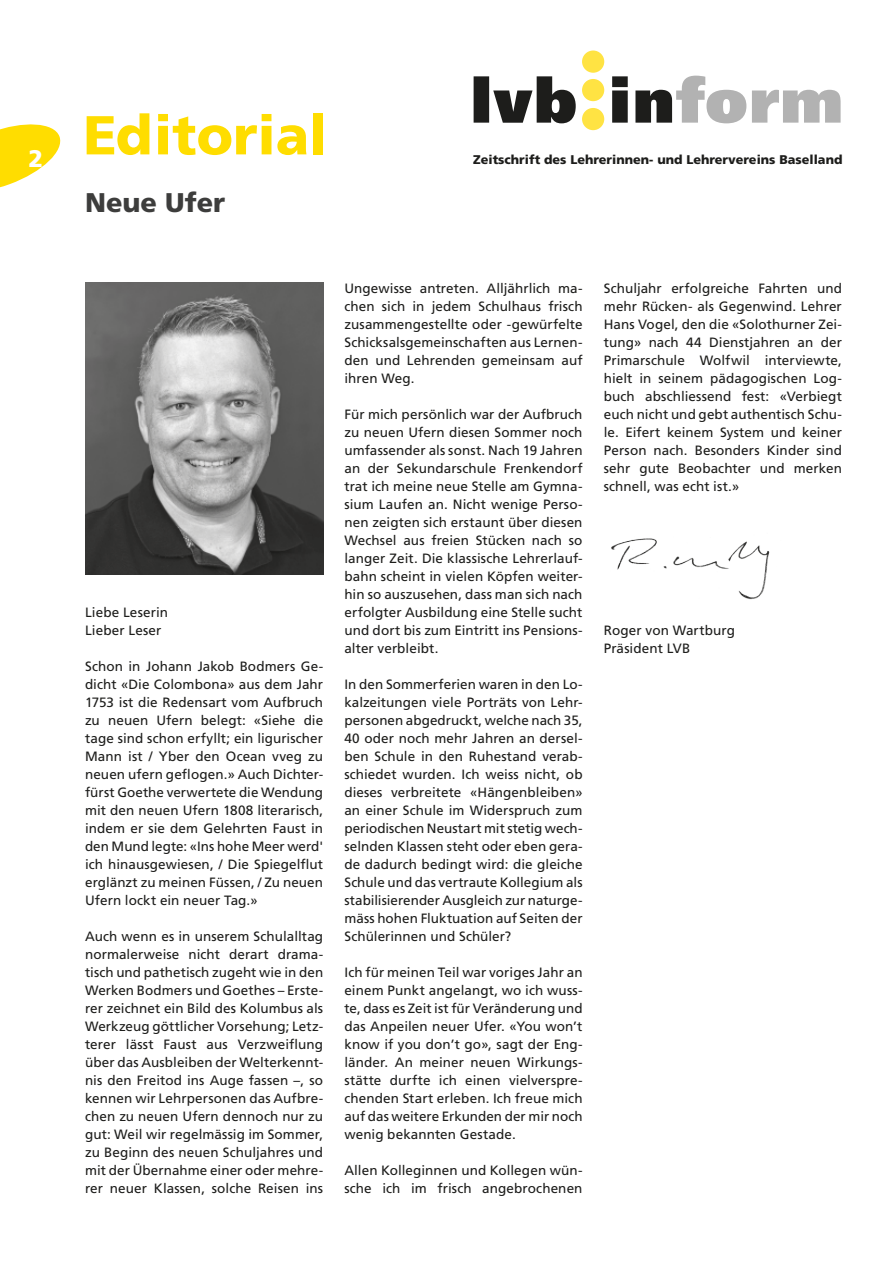
<style>
.page{position:relative;width:893px;height:1263px;background:#fff}
.page>*{position:absolute;margin:0;border:0;box-sizing:border-box;transform-origin:0 0}
.t1{font:900 54.75px "Frutiger LT Std";color:#fd0}
.t2{font:900 27px "Frutiger LT Std";color:#3d3d3c}
.t3{font:900 24px "Frutiger LT Std";color:#fff}
.t4{font:13.5px/18px "Frutiger LT Std";letter-spacing:.005em;color:#1d1d1b;text-align:justify}
.t5{font:900 12.6px "Frutiger LT Std";color:#1d1d1b}
</style>
<div class="page">
<svg style="left:0;top:124px;width:61px;height:64px"></svg>
<div style="left:582px;top:51px;width:22px;height:22px;background:#ffe343;border-radius:50%"></div>
<div style="left:582px;top:108px;width:22px;height:22px;background:#ffe343;border-radius:50%"></div>
<svg style="left:474px;top:76px;width:367px;height:47px"></svg>
<img style="left:611px;top:538px;width:159px;height:62px">
<img style="left:85px;top:282px;width:238px;height:292px">
<h3 class="t3" style="left:28px;top:144px;width:16px">2</h3>
<h1 class="t1" style="left:83px;top:102px;width:246px">Editorial</h1>
<h2 class="t2" style="left:85px;top:186px;width:142px">Neue Ufer</h2>
<p class="t5" style="left:473px;top:152px;width:371px">Zeitschrift des Lehrerinnen- und Lehrervereins Baselland</p>
<p class="t4" style="left:85px;top:603px;width:85px">Liebe Leserin<br>Lieber Leser</p>
<p class="t4" style="left:85px;top:657px;width:240px">Schon in Johann Jakob Bodmers Ge&shy;dicht «Die Colombona» aus dem Jahr 1753 ist die Redensart vom Aufbruch zu neuen Ufern belegt: «Siehe die tage sind schon erfyllt; ein ligurischer Mann ist / Yber den Ocean vveg zu neuen ufern geflogen.» Auch Dichter&shy;fürst Goethe verwertete die Wendung mit den neuen Ufern 1808 literarisch, indem er sie dem Gelehrten Faust in den Mund legte: «Ins hohe Meer werd' ich hinausgewiesen, / Die Spiegelflut erglänzt zu meinen Füssen, / Zu neuen Ufern lockt ein neuer Tag.»</p>
<p class="t4" style="left:85px;top:927px;width:240px">Auch wenn es in unserem Schulalltag normalerweise nicht derart drama&shy;tisch und pathetisch zugeht wie in den Werken Bodmers und Goethes – Erste&shy;rer zeichnet ein Bild des Kolumbus als Werkzeug göttlicher Vorsehung; Letz&shy;terer lässt Faust aus Verzweiflung über das Ausbleiben der Welterkennt&shy;nis den Freitod ins Auge fassen –, so kennen wir Lehrpersonen das Aufbre&shy;chen zu neuen Ufern dennoch nur zu gut: Weil wir regelmässig im Sommer, zu Beginn des neuen Schuljahres und mit der Übernahme einer oder mehre&shy;rer neuer Klassen, solche Reisen ins</p>
<p class="t4" style="left:344px;top:279px;width:240px">Ungewisse antreten. Alljährlich ma&shy;chen sich in jedem Schulhaus frisch zusammengestellte oder -gewürfelte Schicksalsgemeinschaften aus Lernen&shy;den und Lehrenden gemeinsam auf ihren Weg.</p>
<p class="t4" style="left:344px;top:405px;width:240px">Für mich persönlich war der Aufbruch zu neuen Ufern diesen Sommer noch umfassender als sonst. Nach 19 Jahren an der Sekundarschule Frenkendorf trat ich meine neue Stelle am Gymna&shy;sium Laufen an. Nicht wenige Perso&shy;nen zeigten sich erstaunt über diesen Wechsel aus freien Stücken nach so langer Zeit. Die klassische Lehrerlauf&shy;bahn scheint in vielen Köpfen weiter&shy;hin so auszusehen, dass man sich nach erfolgter Ausbildung eine Stelle sucht und dort bis zum Eintritt ins Pensions&shy;alter verbleibt.</p>
<p class="t4" style="left:344px;top:675px;width:240px">In den Sommerferien waren in den Lo&shy;kalzeitungen viele Porträts von Lehr&shy;personen abgedruckt, welche nach 35, 40 oder noch mehr Jahren an dersel&shy;ben Schule in den Ruhestand verab&shy;schiedet wurden. Ich weiss nicht, ob dieses verbreitete «Hängenbleiben» an einer Schule im Widerspruch zum periodischen Neustart mit stetig wech&shy;selnden Klassen steht oder eben gera&shy;de dadurch bedingt wird: die gleiche Schule und das vertraute Kollegium als stabilisierender Ausgleich zur naturge&shy;mäss hohen Fluktuation auf Seiten der Schülerinnen und Schüler?</p>
<p class="t4" style="left:344px;top:963px;width:240px">Ich für meinen Teil war voriges Jahr an einem Punkt angelangt, wo ich wuss&shy;te, dass es Zeit ist für Veränderung und das Anpeilen neuer Ufer. «You won’t know if you don’t go», sagt der Eng&shy;länder. An meiner neuen Wirkungs&shy;stätte durfte ich einen vielverspre&shy;chenden Start erleben. Ich freue mich auf das weitere Erkunden der mir noch wenig bekannten Gestade.</p>
<p class="t4" style="left:344px;top:1161px;width:240px">Allen Kolleginnen und Kollegen wün&shy;sche ich im frisch angebrochenen</p>
<p class="t4" style="left:604px;top:279px;width:240px">Schuljahr erfolgreiche Fahrten und mehr Rücken- als Gegenwind. Lehrer Hans Vogel, den die «Solothurner Zei&shy;tung» nach 44 Dienstjahren an der Primarschule Wolfwil interviewte, hielt in seinem pädagogischen Log&shy;buch abschliessend fest: «Verbiegt euch nicht und gebt authentisch Schu&shy;le. Eifert keinem System und keiner Person nach. Besonders Kinder sind sehr gute Beobachter und merken schnell, was echt ist.»</p>
<p class="t4" style="left:604px;top:621px;width:133px">Roger von Wartburg<br>Präsident LVB</p>
</div>
